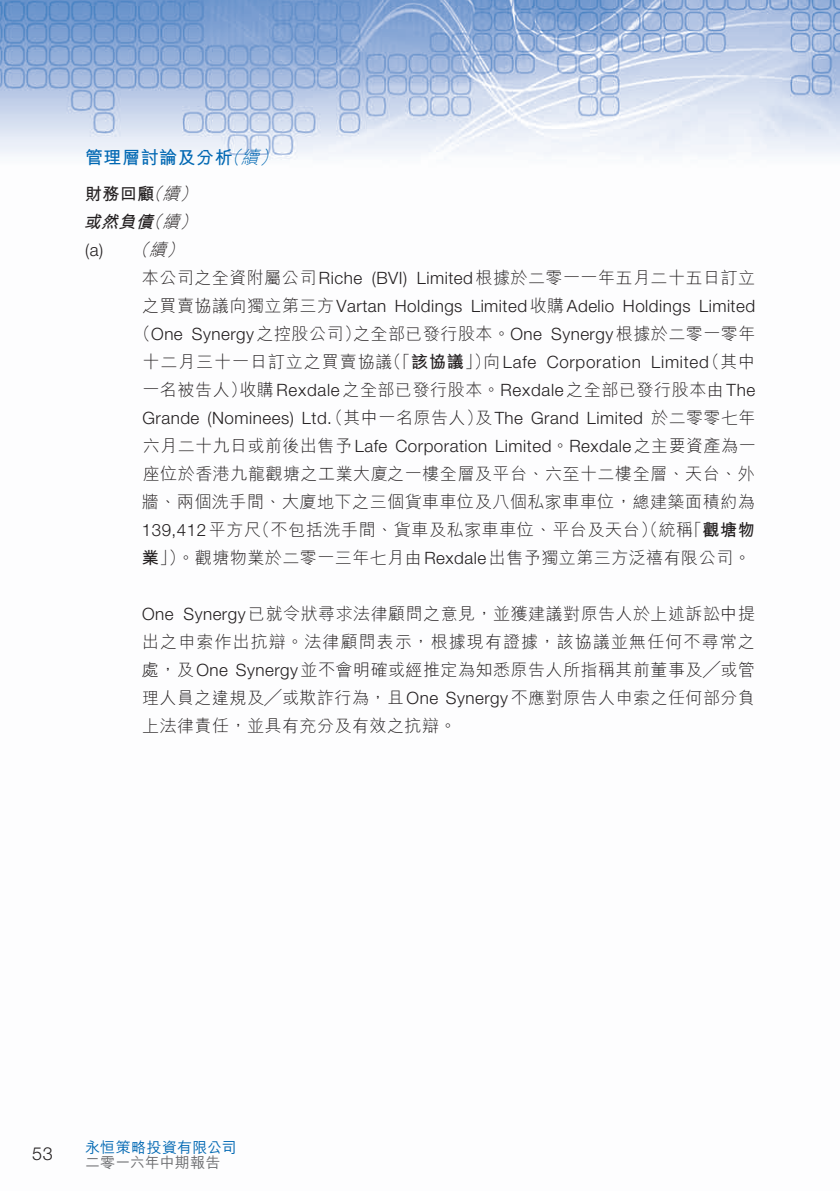
<style>
.page{position:relative;width:840px;height:1191px;background:#fff}
.page>*{position:absolute;margin:0;border:0;box-sizing:border-box;transform-origin:0 0}
.t1{font:700 18px "M Hei HK";letter-spacing:.03em;color:#0168b3}
.t2{font:italic 300 18px "M Hei HK";color:#0168b3}
.t3{font:300 18px "Helvetica Neue";color:#231f20}
.t4{font:300 17px/28px "M Hei HK";letter-spacing:.03em;color:#231f20}
.t5{font:300 17px "Helvetica Neue";letter-spacing:.03em;color:#231f20}
.t6{font:300 17px/28px "M Hei HK";letter-spacing:.065em;color:#231f20;text-align:right}
.t7{font:italic 300 17px/28px "M Hei HK";color:#231f20}
.t8{font:700 17px "M Hei HK";letter-spacing:.03em;color:#231f20}
.t9{font:italic 700 17px "M Hei HK";color:#231f20}
.t10{font:500 15px "M Hei HK";letter-spacing:.015em;color:#0168b3}
.t11{font:500 15px "M Hei HK";letter-spacing:.005em;color:#6c6d70}
.s1{font-weight:300}
.s2{font-family:"Helvetica Neue"}
.s3{font-family:"M Hei HK"}
.s4{font-weight:700}
</style>
<div class="page">
<img style="left:0;top:0;width:839px;height:160px">
<p class="t2" style="left:241px;top:144px;width:26px">續</p>
<p class="t2" style="left:222px;top:144px;width:26px">（</p>
<p class="t2" style="left:259px;top:144px;width:26px">(</p>
<p class="t1" style="left:85px;top:144px;width:149px">管理層討論及分析</p>
<p class="t7" style="left:180px;top:179px;width:25px">(</p>
<p class="t7" style="left:162px;top:179px;width:25px">續</p>
<p class="t7" style="left:145px;top:179px;width:25px">（</p>
<p class="t8" style="left:85px;top:181px;width:71px">財務回顧</p>
<p class="t9" style="left:83px;top:209px;width:103px">或然負債<span class="s1">續</span></p>
<p class="t7" style="left:166px;top:207px;width:25px;text-indent:-22px">（(</p>
<p class="t7" style="left:180px;top:207px;width:25px">(</p>
<p class="t7" style="left:149px;top:235px;width:25px">續</p>
<p class="t5" style="left:85px;top:240px;width:19px">a( )</p>
<p class="t7" style="left:131px;top:235px;width:25px">（</p>
<p class="t4" style="left:142px;top:263px;width:222px">本公司之全資附屬公司<span class="s2">Riche</span></p>
<p class="t5" style="left:371px;top:268px;width:37px">(BVI)</p>
<p class="t4" style="left:416px;top:263px;width:339px"><span class="s2">Limited</span>根據於二零一一年五月二十五日訂立</p>
<p class="t4" style="left:142px;top:291px;width:245px">之買賣協議向獨立第三方<span class="s2">Vartan</span></p>
<p class="t5" style="left:394px;top:296px;width:69px">Holdings</p>
<p class="t5" style="left:471px;top:296px;width:145px">Limited<span class="s3">收購</span>Adelio</p>
<p class="t5" style="left:622px;top:296px;width:69px">Holdings</p>
<p class="t5" style="left:698px;top:296px;width:58px">Limited</p>
<p class="t5" style="left:134px;top:324px;width:50px"><span class="s3">（</span>One</p>
<p class="t5" style="left:192px;top:324px;width:171px">Synergy<span class="s3">之控股公司）</span></p>
<p class="t4" style="left:353px;top:319px;width:190px">之全部已發行股本。<span class="s2">One</span></p>
<p class="t4" style="left:551px;top:319px;width:205px"><span class="s2">Synergy</span>根據於二零一零年</p>
<p class="t4" style="left:384px;top:347px;width:108px">（「<span class="s4">該協議</span>」）</p>
<p class="t4" style="left:702px;top:347px;width:54px">（其中</p>
<p class="t5" style="left:483px;top:352px;width:54px"><span class="s3">向</span>Lafe</p>
<p class="t4" style="left:239px;top:347px;width:517px;text-indent:-97px">十二月三十一日訂立之買賣協議<br>收購<span class="s2">Rexdale</span>之全部已發行股本。<span class="s2">Rexdale</span>之全部已發行股本由<span class="s2">The</span></p>
<p class="t5" style="left:546px;top:352px;width:96px">Corporation</p>
<p class="t5" style="left:651px;top:352px;width:59px">Limited</p>
<p class="t4" style="left:142px;top:375px;width:106px">一名被告人）</p>
<p class="t5" style="left:142px;top:408px;width:58px">Grande</p>
<p class="t5" style="left:207px;top:408px;width:88px">(Nominees)</p>
<p class="t4" style="left:302px;top:403px;width:182px"><span class="s2">Ltd.</span>（其中一名原告人）</p>
<p class="t5" style="left:475px;top:408px;width:49px"><span class="s3">及</span>The</p>
<p class="t5" style="left:531px;top:408px;width:49px">Grand</p>
<p class="t5" style="left:586px;top:408px;width:58px">Limited</p>
<p class="t4" style="left:650px;top:403px;width:106px">於二零零七年</p>
<p class="t4" style="left:143px;top:431px;width:246px">六月二十九日或前後出售予<span class="s2">Lafe</span></p>
<p class="t4" style="left:143px;top:459px;width:613px">座位於香港九龍觀塘之工業大廈之一樓全層及平台、六至十二樓全層、天台、外</p>
<p class="t4" style="left:142px;top:487px;width:614px">牆、兩個洗手間、大廈地下之三個貨車車位及八個私家車車位，總建築面積約為</p>
<p class="t8" style="left:684px;top:517px;width:71px"><span class="s1">「</span>觀塘物</p>
<p class="t5" style="left:495px;top:436px;width:262px">Limited<span class="s3">。</span>Rexdale<span class="s3">之主要資產為一</span></p>
<p class="t5" style="left:395px;top:436px;width:93px">Corporation</p>
<p class="t4" style="left:253px;top:515px;width:441px">（不包括洗手間、貨車及私家車車位、平台及天台）（統稱</p>
<p class="t5" style="left:142px;top:520px;width:121px">139,412<span class="s3">平方尺</span></p>
<p class="t4" style="left:142px;top:543px;width:610px"><span class="s4">業</span>」）。觀塘物業於二零一三年七月由<span class="s2">Rexdale</span>出售予獨立第三方泛禧有限公司。</p>
<p class="t4" style="left:183px;top:599px;width:572px"><span class="s2">Synergy</span>已就令狀尋求法律顧問之意見，並獲建議對原告人於上述訴訟中提</p>
<p class="t5" style="left:142px;top:604px;width:33px">One</p>
<p class="t6" style="left:142px;top:627px;width:614px">出之申索作出抗辯。法律顧問表示，根據現有證據，該協議並無任何不尋常之<br><span class="s2">Synergy</span>並不會明確或經推定為知悉原告人所指稱其前董事及╱或管</p>
<p class="t4" style="left:142px;top:655px;width:88px">處，及<span class="s2">One</span></p>
<p class="t4" style="left:142px;top:683px;width:316px">理人員之違規及╱或欺詐行為，且<span class="s2">One</span>上法律責任，並具有充分及有效之抗辯。</p>
<p class="t4" style="left:445px;top:683px;width:310px"><span class="s2">Synergy</span>不應對原告人申索之任何部分負</p>
<p class="t3" style="left:32px;top:1142px;width:22px">53</p>
<p class="t10" style="left:85px;top:1137px;width:153px">永恒策略投資有限公司</p>
<p class="t11" style="left:85px;top:1152px;width:137px">二零一六年中期報告</p>
</div>
